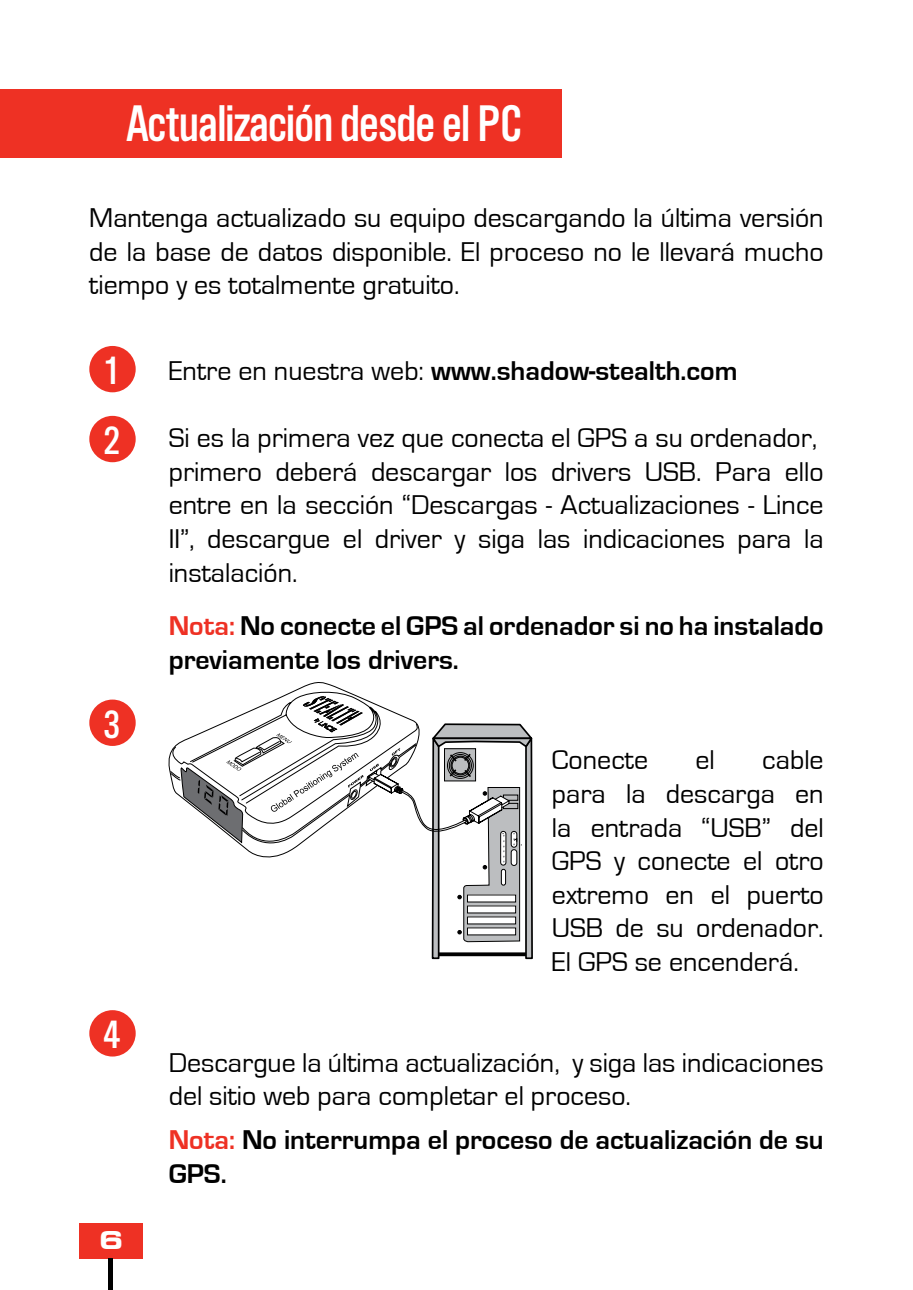
<style>
.page{position:relative;width:913px;height:1290px;background:#fff}
.page>*{position:absolute;margin:0;border:0;box-sizing:border-box;transform-origin:0 0}
.t1{font:49px "Cg Alpin Gth No 3";color:#fff}
.t2{font:37.45px/70px "Cg Alpin Gth No 3";color:#fff}
.t3{font:28px/33.6px "Eurostile";color:#000;text-align:justify}
.t4{font:700 28px/33.6px "Eurostile";color:#000}
.t5{font:24.5px "Eurostile Bold Extended Two";color:#fff}
.s1{font-weight:400}
.s2{color:#ee3124}
</style>
<div class="page">
<div style="left:79px;top:1223px;width:64px;height:35px;background:#ee3124"></div>
<hr style="left:109px;top:1258px;width:4px;height:32px;background:#000">
<div style="left:0;top:89px;width:562px;height:69px;background:#ee3124"></div>
<div style="left:89px;top:346px;width:47px;height:46px;background:#ee3124;border-radius:50%"></div>
<div style="left:89px;top:416px;width:47px;height:46px;background:#ee3124;border-radius:50%"></div>
<div style="left:89px;top:699px;width:47px;height:47px;background:#ee3124;border-radius:50%"></div>
<div style="left:89px;top:1010px;width:47px;height:46px;background:#ee3124;border-radius:50%"></div>
<svg style="left:168px;top:689px;width:365px;height:271px"></svg>
<h1 class="t1" style="left:126px;top:95px;width:397px">Actualización desde el PC</h1>
<p class="t3" style="left:89px;top:202px;width:736px">Mantenga actualizado su equipo descargando la última versión de la base de datos disponible. El proceso no le llevará mucho tiempo y es totalmente gratuito.</p>
<h2 class="t2" style="left:103px;top:336px;width:18px">1<br>2</h2>
<h2 class="t2" style="left:103px;top:689px;width:18px">3</h2>
<h2 class="t2" style="left:103px;top:1000px;width:18px">4</h2>
<p class="t5" style="left:99px;top:1223px;width:26px">6</p>
<p class="t4" style="left:169px;top:354px;width:570px"><span class="s1">Entre en nuestra web:</span> www.shadow-stealth.com</p>
<p class="t3" style="left:169px;top:422px;width:656px;text-align:left">Si es la primera vez que conecta el GPS a su ordenador, primero deberá descargar los drivers USB. Para ello entre en la sección “Descargas - Actualizaciones - Lince II”, descargue el driver y siga las indicaciones para la instalación.</p>
<p class="t4" style="left:169px;top:609px;width:656px"><span class="s2">Nota:</span> No conecte el GPS al ordenador si no ha instalado previamente los drivers.</p>
<p class="t3" style="left:552px;top:744px;width:98px">Conecte</p>
<p class="t3" style="left:695px;top:744px;width:21px">el</p>
<p class="t3" style="left:552px;top:744px;width:273px;text-indent:210px">cable para la descarga en la entrada “USB” del GPS y conecte el otro extremo en el puerto USB de su ordenador.<br>El GPS se encenderá.</p>
<p class="t3" style="left:169px;top:1046px;width:656px">Descargue la última actualización, y siga las indicaciones del sitio web para completar el proceso.</p>
<p class="t4" style="left:169px;top:1123px;width:656px"><span class="s2">Nota:</span> No interrumpa el proceso de actualización de su<br>GPS.</p>
</div>
